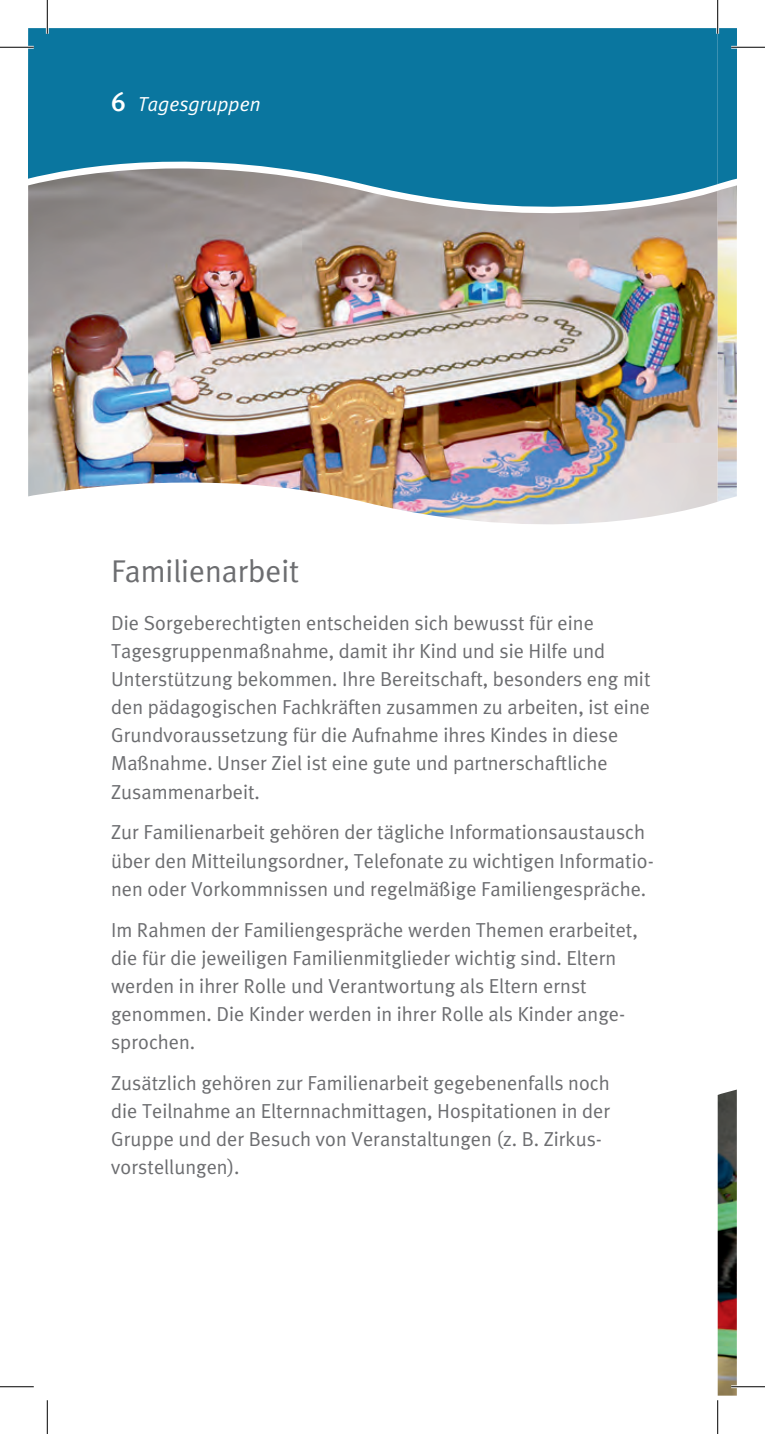
<style>
.page{position:relative;width:765px;height:1434px;background:#fff}
.page>*{position:absolute;margin:0;border:0;box-sizing:border-box;transform-origin:0 0}
.t1{font:31.5px "Meta Plus Normal";color:#6c6d70}
.t2{font:20.25px/28.1px "Meta Plus Normal";color:#6c6d70}
.t3{font:italic 20.25px "Meta Plus Normal";color:#fff}
.s1{font-family:"Meta Plus Medium Caps";font-style:normal;font-size:27px}
</style>
<div class="page">
<img style="left:28px;top:235px;width:689px;height:290px">
<svg style="left:28px;top:28px;width:689px;height:207px;background:#31819f"></svg>
<img style="left:717px;top:224px;width:19px;height:278px">
<svg style="left:717px;top:28px;width:19px;height:196px;background:#3688a8"></svg>
<img style="left:717px;top:1089px;width:19px;height:307px">
<hr style="left:0;top:46px;width:34px;height:3px;background:#fff">
<hr style="left:730px;top:46px;width:34px;height:3px;background:#fff">
<hr style="left:730px;top:1385px;width:34px;height:3px;background:#fff">
<hr style="left:46px;top:0;width:3px;height:34px;background:#fff">
<hr style="left:716px;top:0;width:2px;height:34px;background:#fff">
<hr style="left:0;top:47px;width:34px;height:1px;background:#000">
<hr style="left:730px;top:47px;width:34px;height:1px;background:#000">
<hr style="left:0;top:1386px;width:34px;height:1px;background:#000">
<hr style="left:730px;top:1386px;width:34px;height:1px;background:#000">
<hr style="left:47px;top:0;width:1px;height:34px;background:#000">
<hr style="left:47px;top:1400px;width:1px;height:34px;background:#000">
<hr style="left:717px;top:0;width:1px;height:34px;background:#000">
<hr style="left:717px;top:1400px;width:1px;height:34px;background:#000">
<p class="t3" style="left:111px;top:92px;width:151px"><span class="s1">6</span> Tagesgruppen</p>
<h1 class="t1" style="left:111px;top:553px;width:190px">Familienarbeit</h1>
<p class="t2" style="left:111px;top:608px;width:540px">Die Sorgeberechtigten entscheiden sich bewusst für eine Tagesgruppenmaßnahme, damit ihr Kind und sie Hilfe und Unterstützung bekommen. Ihre Bereitschaft, besonders eng mit den pädagogischen Fachkräften zusammen zu arbeiten, ist eine Grundvoraussetzung für die Aufnahme ihres Kindes in diese Maßnahme. Unser Ziel ist eine gute und partnerschaftliche Zusammenarbeit.</p>
<p class="t2" style="left:111px;top:818px;width:544px">Zur Familienarbeit gehören der tägliche Informationsaustausch über den Mitteilungsordner, Telefonate zu wichtigen Informatio&shy;nen oder Vorkommnissen und regelmäßige Familiengespräche.</p>
<p class="t2" style="left:111px;top:915px;width:528px">Im Rahmen der Familiengespräche werden Themen erarbeitet, die für die jeweiligen Familienmitglieder wichtig sind. Eltern werden in ihrer Rolle und Verantwortung als Eltern ernst genommen. Die Kinder werden in ihrer Rolle als Kinder ange&shy;sprochen.</p>
<p class="t2" style="left:111px;top:1069px;width:500px">Zusätzlich gehören zur Familienarbeit gegebenenfalls noch die Teilnahme an Elternnachmittagen, Hospitationen in der Gruppe und der Besuch von Veranstaltungen (z. B. Zirkus&shy;vorstellungen).</p>
</div>
